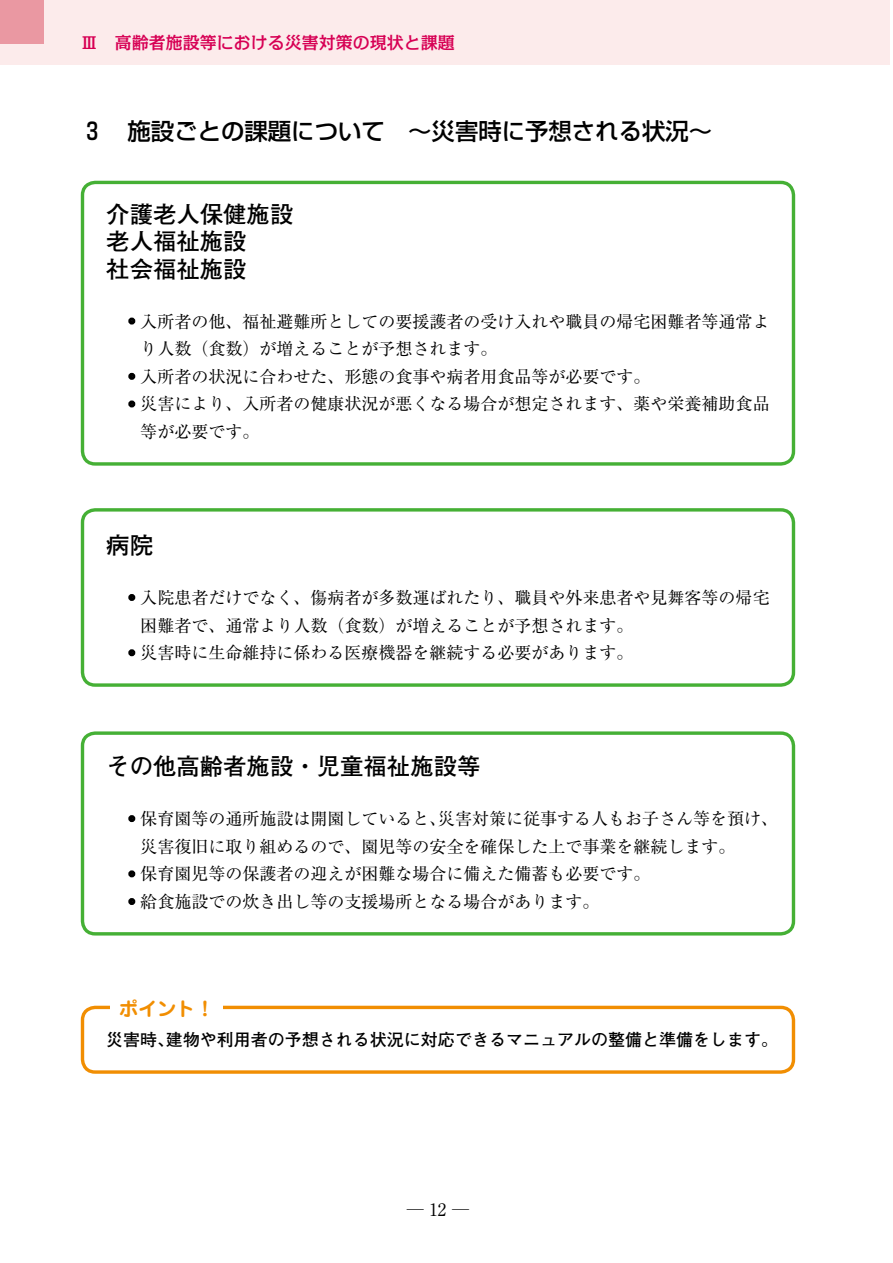
<style>
.page{position:relative;width:893px;height:1263px;background:#fff}
.page>*{position:absolute;margin:0;border:0;box-sizing:border-box;transform-origin:0 0}
.t1{font:700 23.4px/27.6px "Futo Go B101 Pr 6";color:#000}
.t2{font:500 23.4px "Shin Go Pr 6";color:#000}
.t3{font:700 19.2px "Jun 501 Pro";color:#f18e02}
.t4{font:16.95px "Ryumin Pro";color:#000}
.t5{font:700 16.95px "Futo Go B101 Pr 6";color:#000}
.t6{font:500 16.95px "Kakumin Pro";color:#d70054}
</style>
<div class="page">
<div style="left:0;top:0;width:889px;height:65px;background:#fcebeb"></div>
<div style="left:0;top:0;width:43px;height:43px;background:#ea98a2"></div>
<div style="left:128px;top:318px;width:7px;height:7px;border:4px solid #000;border-radius:50%"></div>
<div style="left:128px;top:373px;width:7px;height:7px;border:4px solid #000;border-radius:50%"></div>
<div style="left:128px;top:400px;width:7px;height:7px;border:4px solid #000;border-radius:50%"></div>
<div style="left:81px;top:181px;width:714px;height:285px;border:3px solid #45b035;border-radius:13px"></div>
<div style="left:128px;top:594px;width:7px;height:7px;border:4px solid #000;border-radius:50%"></div>
<div style="left:128px;top:649px;width:7px;height:7px;border:4px solid #000;border-radius:50%"></div>
<div style="left:81px;top:508px;width:714px;height:179px;border:3px solid #45b035;border-radius:13px"></div>
<div style="left:128px;top:815px;width:7px;height:7px;border:4px solid #000;border-radius:50%"></div>
<div style="left:128px;top:870px;width:7px;height:7px;border:4px solid #000;border-radius:50%"></div>
<div style="left:128px;top:898px;width:7px;height:7px;border:4px solid #000;border-radius:50%"></div>
<div style="left:81px;top:731px;width:714px;height:204px;border:3px solid #45b035;border-radius:13px"></div>
<div style="left:81px;top:1006px;width:714px;height:68px;border:3px solid #f18e02;border-radius:13px"></div>
<div style="left:111px;top:999px;width:112px;height:19px;background:#fff"></div>
<p class="t6" style="left:81px;top:29px;width:376px">Ⅲ　高齢者施設等における災害対策の現状と課題</p>
<h1 class="t2" style="left:87px;top:112px;width:627px">3 　施設ごとの課題について　〜災害時に予想される状況〜</h1>
<h1 class="t1" style="left:106px;top:199px;width:189px">介護老人保健施設老人福祉施設<br>社会福祉施設</h1>
<p class="t4" style="left:123px;top:308px;width:648px">・入所者の他、福祉避難所としての要援護者の受け入れや職員の帰宅困難者等通常よ</p>
<p class="t4" style="left:140px;top:335px;width:359px">り人数（食数）が増えることが予想されます。</p>
<p class="t4" style="left:123px;top:363px;width:529px">・入所者の状況に合わせた、形態の食事や病者用食品等が必要です。</p>
<p class="t4" style="left:123px;top:391px;width:648px">・災害により、入所者の健康状況が悪くなる場合が想定されます、薬や栄養補助食品</p>
<p class="t4" style="left:140px;top:418px;width:121px">等が必要です。</p>
<h1 class="t1" style="left:106px;top:531px;width:48px">病院</h1>
<p class="t4" style="left:123px;top:584px;width:648px">・入院患者だけでなく、傷病者が多数運ばれたり、職員や外来患者や見舞客等の帰宅</p>
<p class="t4" style="left:140px;top:612px;width:495px">困難者で、通常より人数（食数）が増えることが予想されます。</p>
<p class="t4" style="left:123px;top:639px;width:512px">・災害時に生命維持に係わる医療機器を継続する必要があります。</p>
<h1 class="t1" style="left:106px;top:752px;width:376px">その他高齢者施設・児童福祉施設等</h1>
<p class="t4" style="left:123px;top:805px;width:656px">・保育園等の通所施設は開園していると、災害対策に従事する人もお子さん等を預け、</p>
<p class="t4" style="left:140px;top:833px;width:597px">災害復旧に取り組めるので、園児等の安全を確保した上で事業を継続します。</p>
<p class="t4" style="left:123px;top:861px;width:529px">・保育園児等の保護者の迎えが困難な場合に備えた備蓄も必要です。</p>
<p class="t4" style="left:123px;top:888px;width:478px">・給食施設での炊き出し等の支援場所となる場合があります。</p>
<p class="t3" style="left:119px;top:994px;width:97px">ポイント！</p>
<p class="t5" style="left:106px;top:1026px;width:673px">災害時、建物や利用者の予想される状況に対応できるマニュアルの整備と準備をします。</p>
<p class="t4" style="left:407px;top:1196px;width:64px">─12─</p>
</div>
